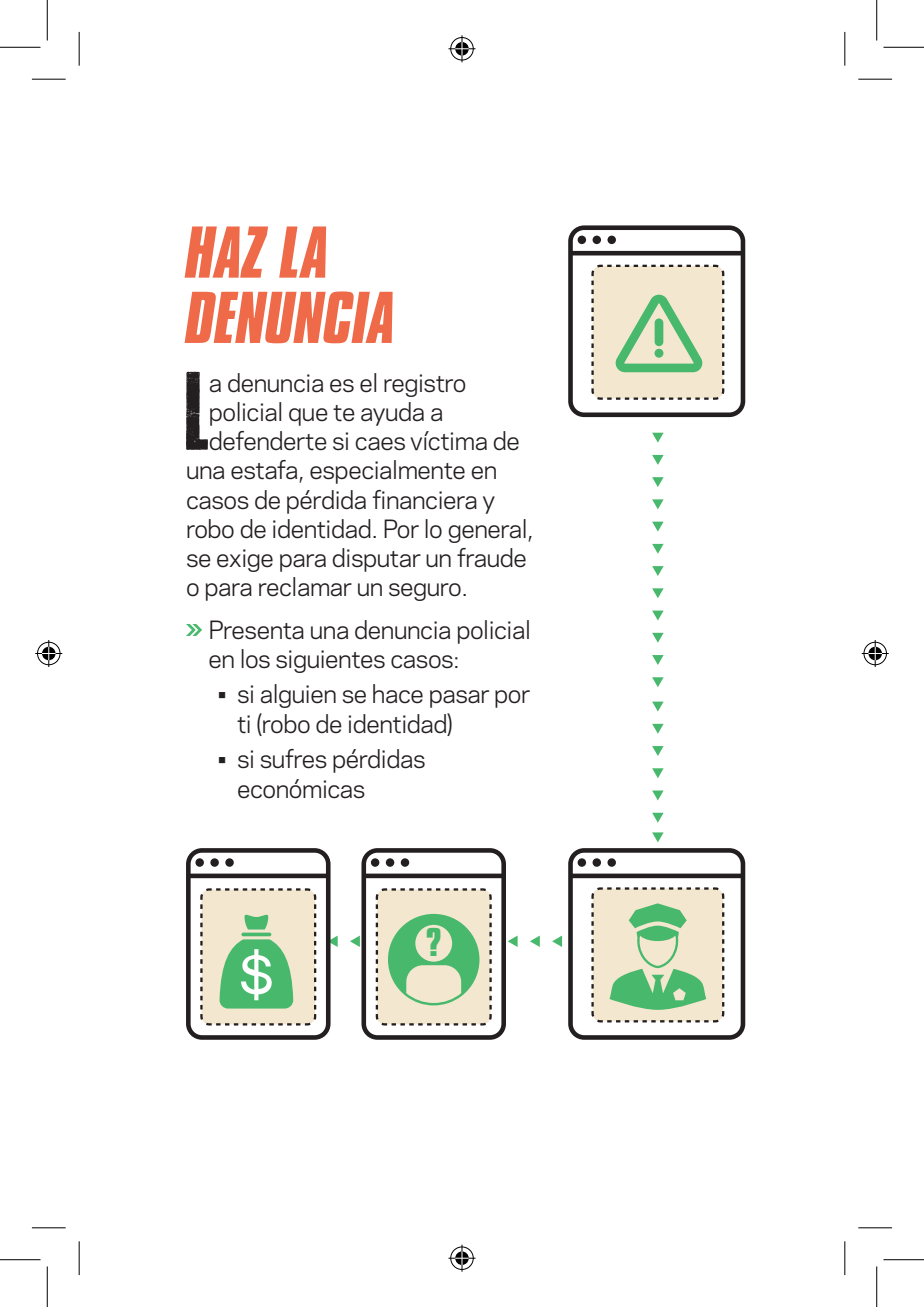
<style>
.page{position:relative;width:924px;height:1307px;background:#fff}
.page>*{position:absolute;margin:0;border:0;box-sizing:border-box;transform-origin:0 0}
.t1{font:92.92px "Cross Town";color:#231f20}
.t2{font:italic 700 63px/65.2px "Compacta BT";color:#ee6a49}
.t3{font:700 34.65px "Compacta BT";color:#48b96c}
.t4{font:23.62px/29.2px "Galaxie Polaris";letter-spacing:-.02em;color:#231f20}
</style>
<div class="page">
<svg style="left:186px;top:624px;width:16px;height:12px"></svg>
<svg style="left:652px;top:432px;width:11px;height:10px"></svg>
<svg style="left:652px;top:521px;width:11px;height:10px"></svg>
<svg style="left:652px;top:610px;width:11px;height:10px"></svg>
<svg style="left:652px;top:746px;width:11px;height:10px"></svg>
<svg style="left:652px;top:477px;width:11px;height:10px"></svg>
<svg style="left:652px;top:566px;width:11px;height:10px"></svg>
<svg style="left:652px;top:701px;width:11px;height:10px"></svg>
<svg style="left:652px;top:655px;width:11px;height:10px"></svg>
<svg style="left:652px;top:790px;width:11px;height:10px"></svg>
<svg style="left:652px;top:832px;width:11px;height:10px"></svg>
<svg style="left:652px;top:455px;width:11px;height:10px"></svg>
<svg style="left:652px;top:544px;width:11px;height:10px"></svg>
<svg style="left:652px;top:632px;width:11px;height:10px"></svg>
<svg style="left:652px;top:768px;width:11px;height:10px"></svg>
<svg style="left:652px;top:499px;width:11px;height:10px"></svg>
<svg style="left:652px;top:588px;width:11px;height:10px"></svg>
<svg style="left:652px;top:723px;width:11px;height:10px"></svg>
<svg style="left:652px;top:677px;width:11px;height:10px"></svg>
<svg style="left:652px;top:812px;width:11px;height:10px"></svg>
<svg style="left:507px;top:936px;width:10px;height:11px"></svg>
<svg style="left:552px;top:935px;width:10px;height:12px"></svg>
<svg style="left:330px;top:935px;width:8px;height:12px"></svg>
<svg style="left:350px;top:935px;width:10px;height:12px"></svg>
<svg style="left:530px;top:935px;width:10px;height:12px"></svg>
<div style="left:568px;top:848px;width:177px;height:191px;border:5px solid #231f20;border-radius:14px"></div>
<div style="left:569px;top:873px;width:175px;height:5px;background:#231f20"></div>
<div style="left:577px;top:858px;width:9px;height:8px;background:#231f20;border-radius:50%"></div>
<div style="left:592px;top:858px;width:9px;height:8px;background:#231f20;border-radius:50%"></div>
<div style="left:607px;top:858px;width:9px;height:8px;background:#231f20;border-radius:50%"></div>
<svg style="left:591px;top:887px;width:134px;height:136px;background:#c6d6b4"></svg>
<div style="left:568px;top:225px;width:177px;height:192px;border:5px solid #231f20;border-radius:14px"></div>
<hr style="left:569px;top:251px;width:175px;height:4px;background:#231f20">
<div style="left:577px;top:235px;width:9px;height:9px;background:#231f20;border-radius:50%"></div>
<div style="left:592px;top:235px;width:9px;height:9px;background:#231f20;border-radius:50%"></div>
<div style="left:607px;top:235px;width:9px;height:9px;background:#231f20;border-radius:50%"></div>
<svg style="left:591px;top:264px;width:134px;height:136px;background:#d9dbc0"></svg>
<div style="left:654px;top:318px;width:9px;height:28px;background:#48b96c;border-radius:4px"></div>
<div style="left:654px;top:349px;width:9px;height:9px;background:#48b96c;border-radius:50%"></div>
<div style="left:186px;top:848px;width:144px;height:191px;border:5px solid #231f20;border-radius:14px"></div>
<div style="left:187px;top:873px;width:140px;height:5px;background:#231f20"></div>
<div style="left:195px;top:858px;width:9px;height:8px;background:#231f20;border-radius:50%"></div>
<div style="left:210px;top:858px;width:9px;height:8px;background:#231f20;border-radius:50%"></div>
<div style="left:225px;top:858px;width:9px;height:8px;background:#231f20;border-radius:50%"></div>
<div style="left:361px;top:848px;width:145px;height:191px;border:5px solid #231f20;border-radius:14px"></div>
<div style="left:362px;top:873px;width:141px;height:5px;background:#231f20"></div>
<div style="left:371px;top:858px;width:8px;height:8px;background:#231f20;border-radius:50%"></div>
<div style="left:386px;top:858px;width:8px;height:8px;background:#231f20;border-radius:50%"></div>
<div style="left:401px;top:858px;width:8px;height:8px;background:#231f20;border-radius:50%"></div>
<svg style="left:375px;top:888px;width:117px;height:138px;background:#c5d6b4"></svg>
<svg style="left:200px;top:888px;width:117px;height:138px;background:#c1d6b4"></svg>
<hr style="left:32px;top:79px;width:34px;height:1px;background:#000">
<hr style="left:858px;top:79px;width:34px;height:1px;background:#000">
<hr style="left:32px;top:1227px;width:34px;height:1px;background:#000">
<hr style="left:858px;top:1227px;width:34px;height:1px;background:#000">
<hr style="left:79px;top:32px;width:1px;height:34px;background:#000">
<hr style="left:79px;top:1241px;width:1px;height:33px;background:#000">
<hr style="left:844px;top:32px;width:1px;height:34px;background:#000">
<hr style="left:844px;top:1241px;width:1px;height:33px;background:#000">
<hr style="left:0;top:47px;width:40px;height:1px;background:#000">
<hr style="left:883px;top:47px;width:41px;height:1px;background:#000">
<hr style="left:0;top:1259px;width:40px;height:1px;background:#000">
<hr style="left:883px;top:1259px;width:41px;height:1px;background:#000">
<hr style="left:47px;top:0;width:1px;height:41px;background:#000">
<hr style="left:47px;top:1266px;width:1px;height:40px;background:#000">
<hr style="left:876px;top:0;width:1px;height:41px;background:#000">
<hr style="left:876px;top:1266px;width:1px;height:40px;background:#000">
<svg style="left:448px;top:35px;width:27px;height:27px"></svg>
<svg style="left:448px;top:1244px;width:27px;height:27px"></svg>
<svg style="left:35px;top:640px;width:27px;height:27px"></svg>
<svg style="left:861px;top:640px;width:27px;height:27px"></svg>
<p class="t2" style="left:186px;top:221px;width:212px">HAZ LA<br>DENUNCIA</p>
<p class="t1" style="left:186px;top:371px;width:26px">L</p>
<p class="t4" style="left:209px;top:366px;width:259px">a denuncia es el registro</p>
<p class="t4" style="left:209px;top:396px;width:236px">policial que te ayuda a</p>
<p class="t4" style="left:209px;top:425px;width:312px">defenderte si caes víctima de</p>
<p class="t4" style="left:186px;top:454px;width:313px">una estafa, especialmente en</p>
<p class="t4" style="left:186px;top:483px;width:310px">casos de pérdida financiera y</p>
<p class="t4" style="left:186px;top:513px;width:349px">robo de identidad. Por lo general,</p>
<p class="t4" style="left:186px;top:542px;width:342px">se exige para disputar un fraude</p>
<p class="t4" style="left:186px;top:571px;width:283px">o para reclamar un seguro.</p>
<p class="t4" style="left:208px;top:613px;width:324px">Presenta una denuncia policial en los siguientes casos:</p>
<p class="t4" style="left:237px;top:678px;width:295px;text-indent:-19px">• si alguien se hace pasar por ti (robo de identidad)</p>
<p class="t4" style="left:237px;top:743px;width:190px;text-indent:-19px">• si sufres pérdidas económicas</p>
<p class="t3" style="left:426px;top:921px;width:17px">?</p>
</div>
